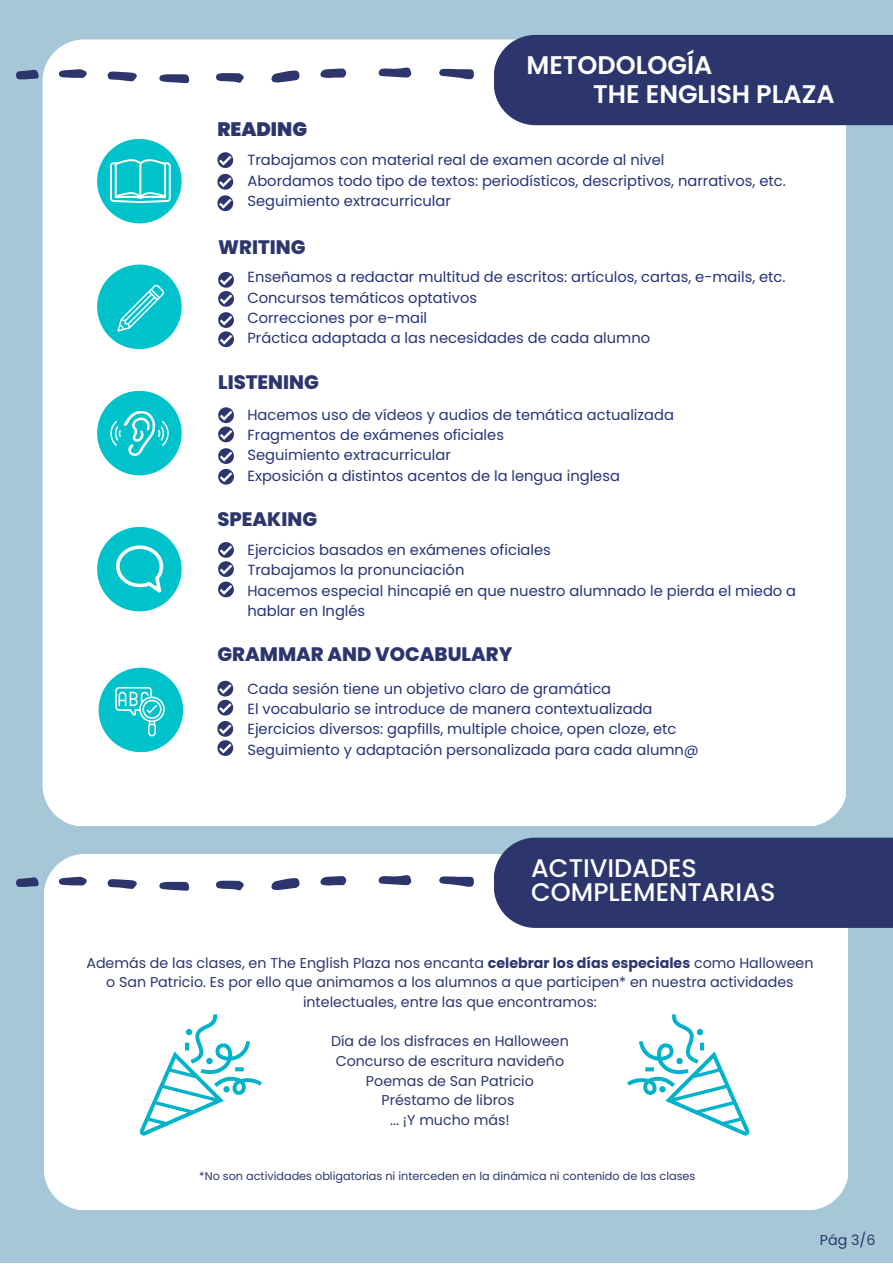
<style>
.page{position:relative;width:893px;height:1264px;background:#fff}
.page>*{position:absolute;margin:0;border:0;box-sizing:border-box;transform-origin:0 0}
.t1{font:600 25.5px/28px "Poppins";color:#fff}
.t2{font:500 25.5px/23.5px "Poppins";color:#fff}
.t3{font:800 19.5px "Poppins";color:#2c366d}
.t4{font:900 19.5px "Poppins";color:#2c366d}
.t5{font:14.7px/20.2px "Poppins";color:#273376}
.t6{font:14.25px/19.6px "Poppins";color:#2c366d;text-align:center}
.t7{font:11.25px "Poppins";color:#2c366d}
.s1{font-weight:700}
</style>
<div class="page">
<div style="left:0;top:0;width:892px;height:1262px;background:#a5c7d8"></div>
<div style="left:43px;top:39px;width:802px;height:787px;background:#fff"></div>
<div style="left:493px;top:35px;width:399px;height:90px;background:#2c366d"></div>
<svg style="left:439px;top:69px;width:35px;height:10px"></svg>
<svg style="left:271px;top:70px;width:29px;height:12px"></svg>
<svg style="left:378px;top:68px;width:33px;height:10px"></svg>
<svg style="left:159px;top:74px;width:30px;height:9px"></svg>
<svg style="left:107px;top:71px;width:30px;height:10px"></svg>
<svg style="left:216px;top:73px;width:28px;height:10px"></svg>
<svg style="left:320px;top:68px;width:26px;height:10px"></svg>
<svg style="left:59px;top:69px;width:28px;height:9px"></svg>
<svg style="left:16px;top:70px;width:23px;height:9px"></svg>
<svg style="left:217px;top:152px;width:16px;height:16px"></svg>
<svg style="left:217px;top:174px;width:16px;height:37px"></svg>
<svg style="left:218px;top:272px;width:16px;height:75px"></svg>
<svg style="left:218px;top:407px;width:16px;height:35px"></svg>
<svg style="left:218px;top:448px;width:16px;height:36px"></svg>
<svg style="left:218px;top:542px;width:16px;height:55px"></svg>
<svg style="left:217px;top:680px;width:16px;height:35px"></svg>
<svg style="left:217px;top:721px;width:16px;height:35px"></svg>
<div style="left:44px;top:854px;width:803px;height:355px;background:#fff"></div>
<svg style="left:439px;top:876px;width:35px;height:10px"></svg>
<svg style="left:271px;top:878px;width:29px;height:12px"></svg>
<svg style="left:378px;top:875px;width:33px;height:10px"></svg>
<svg style="left:159px;top:881px;width:30px;height:9px"></svg>
<svg style="left:107px;top:879px;width:30px;height:10px"></svg>
<svg style="left:216px;top:880px;width:28px;height:10px"></svg>
<svg style="left:320px;top:876px;width:26px;height:9px"></svg>
<svg style="left:59px;top:876px;width:28px;height:9px"></svg>
<svg style="left:16px;top:877px;width:23px;height:10px"></svg>
<div style="left:97px;top:139px;width:85px;height:84px;background:#00c2cb;border-radius:50%"></div>
<div style="left:97px;top:264px;width:85px;height:85px;background:#00c2cb;border-radius:50%"></div>
<div style="left:97px;top:391px;width:85px;height:84px;background:#00c2cb;border-radius:50%"></div>
<div style="left:97px;top:527px;width:85px;height:84px;background:#00c2cb;border-radius:50%"></div>
<div style="left:99px;top:667px;width:84px;height:85px;background:#00c2cb;border-radius:50%"></div>
<svg style="left:110px;top:159px;width:61px;height:44px"></svg>
<svg style="left:117px;top:284px;width:47px;height:48px"></svg>
<svg style="left:110px;top:411px;width:59px;height:45px"></svg>
<svg style="left:116px;top:545px;width:47px;height:47px"></svg>
<svg style="left:115px;top:687px;width:50px;height:49px"></svg>
<svg style="left:139px;top:1014px;width:123px;height:121px;background:#d5f2f6"></svg>
<div style="left:493px;top:837px;width:399px;height:90px;background:#2c366d"></div>
<svg style="left:627px;top:1014px;width:122px;height:121px;background:#d4f2f6"></svg>
<h2 class="t4" style="left:217px;top:116px;width:91px">READING</h2>
<h1 class="t1" style="left:593px;top:51px;width:243px;text-indent:-67px">METODOLOGÍA<br>THE ENGLISH PLAZA</h1>
<p class="t5" style="left:247px;top:150px;width:539px">Trabajamos con material real de examen acorde al nivel<br>Abordamos todo tipo de textos: periodísticos, descriptivos, narrativos, etc.<br>Seguimiento extracurricular</p>
<h2 class="t3" style="left:218px;top:234px;width:89px">WRITING</h2>
<p class="t5" style="left:247px;top:267px;width:539px">Enseñamos a redactar multitud de escritos: artículos, cartas, e-mails, etc.<br>Concursos temáticos optativos<br>Correcciones por e-mail<br>Práctica adaptada a las necesidades de cada alumno</p>
<h2 class="t3" style="left:218px;top:368px;width:102px">LISTENING</h2>
<p class="t5" style="left:247px;top:404px;width:428px">Hacemos uso de vídeos y audios de temática actualizada Fragmentos de exámenes oficiales<br>Seguimiento extracurricular<br>Exposición a distintos acentos de la lengua inglesa</p>
<h2 class="t3" style="left:217px;top:506px;width:101px">SPEAKING</h2>
<p class="t5" style="left:247px;top:540px;width:550px">Ejercicios basados en exámenes oficiales<br>Trabajamos la pronunciación<br>Hacemos especial hincapié en que nuestro alumnado le pierda el miedo a hablar en Inglés</p>
<h2 class="t3" style="left:217px;top:640px;width:296px">GRAMMAR AND VOCABULARY</h2>
<p class="t5" style="left:247px;top:678px;width:453px">Cada sesión tiene un objetivo claro de gramática<br>El vocabulario se introduce de manera contextualizada Ejercicios diversos: gapfills, multiple choice, open cloze, etc Seguimiento y adaptación personalizada para cada alumn@</p>
<h1 class="t2" style="left:531px;top:856px;width:246px">ACTIVIDADES<br>COMPLEMENTARIAS</h1>
<p class="t6" style="left:86px;top:952px;width:728px">Además de las clases, en The English Plaza nos encanta <span class="s1">celebrar los días especiales</span> como Halloween o San Patricio. Es por ello que animamos a los alumnos a que participen* en nuestra actividades intelectuales, entre las que encontramos:</p>
<p class="t6" style="left:331px;top:1031px;width:239px">Día de los disfraces en Halloween<br>Concurso de escritura navideño<br>Poemas de San Patricio<br>Préstamo de libros<br>... ¡Y mucho más!</p>
<p class="t7" style="left:199px;top:1168px;width:497px">*No son actividades obligatorias ni interceden en la dinámica ni contenido de las clases</p>
<p class="t6" style="left:819px;top:1230px;width:57px">Pág 3/6</p>
</div>
